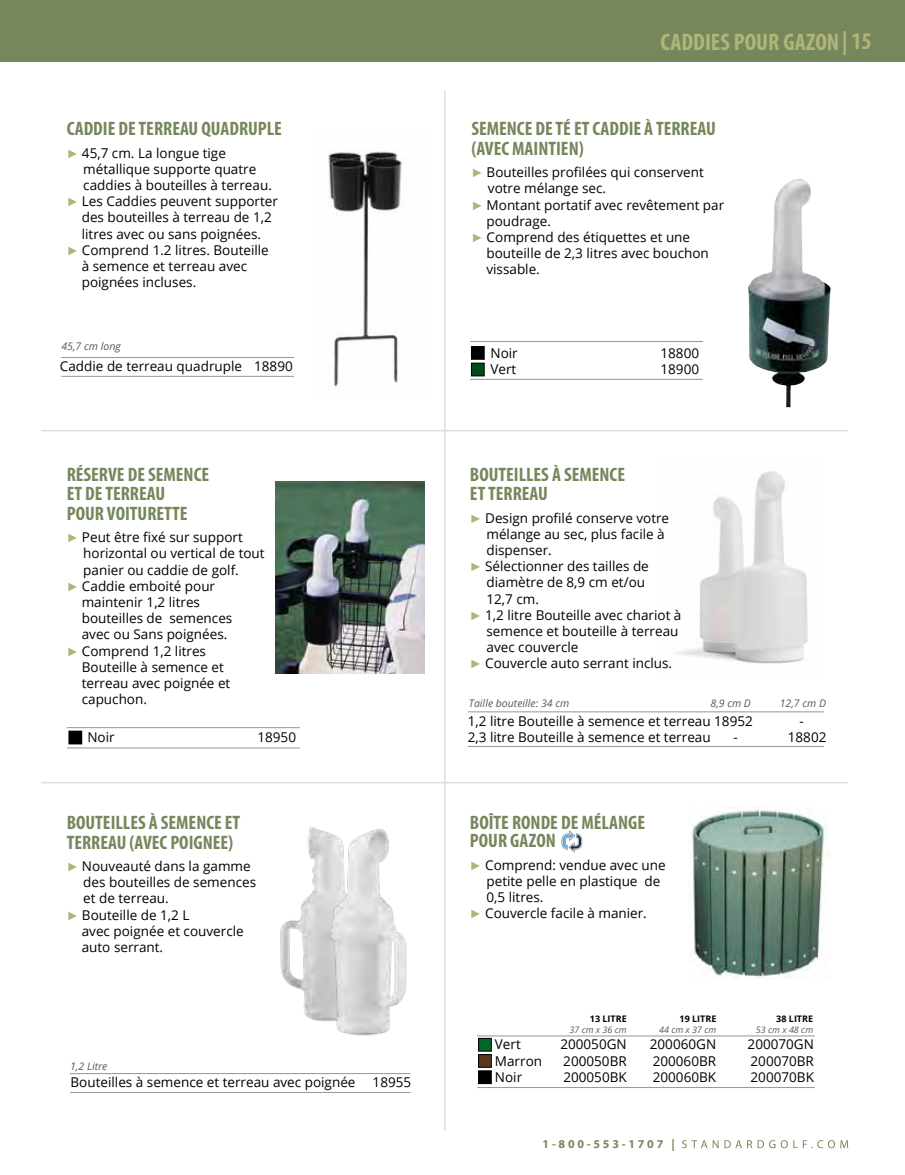
<style>
.page{position:relative;width:905px;height:1175px;background:#fff}
.page>*{position:absolute;margin:0;border:0;box-sizing:border-box;transform-origin:0 0}
.t1{font:700 condensed 24px "Myriad Pro";color:#b0b579}
.t2{font:700 condensed 19.5px/19.5px "Myriad Pro";color:#76875b}
.t3{font:13.5px/16.2px "Open Sans";color:#000;text-align:justify}
.t4{font:700 12px "Myriad Pro";letter-spacing:.23em;color:#76875b}
.t5{font:italic 10.5px "Open Sans";color:#58595b}
.t6{font:italic 9px "Open Sans";color:#58595b}
.t7{font:700 9px "Open Sans";color:#000}
.s1{font-family:"Arial";font-size:12px;color:#b0b579}
</style>
<div class="page">
<div style="left:0;top:0;width:904px;height:62px;background:#76875b"></div>
<svg style="left:682px;top:1140px;width:36px;height:8px"></svg>
<svg style="left:724px;top:1140px;width:63px;height:8px"></svg>
<svg style="left:793px;top:1140px;width:55px;height:8px"></svg>
<img style="left:692px;top:807px;width:138px;height:171px">
<img style="left:328px;top:151px;width:75px;height:236px">
<img style="left:748px;top:179px;width:82px;height:228px">
<img style="left:677px;top:471px;width:131px;height:193px">
<img style="left:275px;top:481px;width:149px;height:193px">
<img style="left:280px;top:838px;width:28px;height:179px">
<hr style="left:61px;top:376px;width:233px;height:1px;background:#939598">
<hr style="left:61px;top:357px;width:233px;height:1px;background:#939598">
<hr style="left:470px;top:379px;width:232px;height:1px;background:#939598">
<hr style="left:470px;top:341px;width:232px;height:1px;background:#939598">
<div style="left:471px;top:363px;width:13px;height:13px;background:#004c16"></div>
<div style="left:471px;top:363px;width:13px;height:13px;border:1px solid #000"></div>
<div style="left:471px;top:346px;width:13px;height:13px;background:#000"></div>
<div style="left:471px;top:346px;width:13px;height:14px;border:1px solid #000"></div>
<hr style="left:67px;top:747px;width:233px;height:1px;background:#939598">
<hr style="left:67px;top:727px;width:233px;height:1px;background:#939598">
<div style="left:69px;top:731px;width:13px;height:13px;background:#000"></div>
<div style="left:69px;top:730px;width:13px;height:14px;border:1px solid #000"></div>
<img style="left:308px;top:826px;width:99px;height:210px">
<hr style="left:41px;top:430px;width:807px;height:1px;background:#dcddde">
<hr style="left:41px;top:782px;width:807px;height:1px;background:#dcddde">
<hr style="left:444px;top:90px;width:1px;height:1040px;background:#dcddde">
<hr style="left:468px;top:746px;width:356px;height:1px;background:#939598">
<hr style="left:468px;top:711px;width:356px;height:1px;background:#939598">
<hr style="left:70px;top:1092px;width:340px;height:1px;background:#939598">
<hr style="left:70px;top:1073px;width:340px;height:1px;background:#939598">
<hr style="left:477px;top:1087px;width:337px;height:1px;background:#939598">
<hr style="left:477px;top:1035px;width:337px;height:1px;background:#939598">
<div style="left:478px;top:1038px;width:13px;height:13px;background:#006727"></div>
<div style="left:478px;top:1038px;width:13px;height:13px;border:1px solid #000"></div>
<div style="left:478px;top:1054px;width:13px;height:13px;background:#57371e"></div>
<div style="left:478px;top:1054px;width:13px;height:13px;border:1px solid #000"></div>
<div style="left:478px;top:1070px;width:13px;height:13px;background:#000"></div>
<div style="left:478px;top:1070px;width:13px;height:14px;border:1px solid #000"></div>
<svg style="left:561px;top:830px;width:21px;height:22px"></svg>
<h2 class="t2" style="left:67px;top:118px;width:217px">CADDIE DE TERREAU QUADRUPLE</h2>
<p class="t3" style="left:67px;top:144px;width:161px"><span class="s1">►</span> 45,7 cm. La longue tige</p>
<p class="t3" style="left:83px;top:160px;width:175px">métallique supporte quatre</p>
<p class="t3" style="left:83px;top:177px;width:190px">caddies à bouteilles à terreau.</p>
<p class="t3" style="left:67px;top:193px;width:213px"><span class="s1">►</span> Les Caddies peuvent supporter</p>
<p class="t3" style="left:82px;top:209px;width:191px">des bouteilles à terreau de 1,2</p>
<p class="t3" style="left:82px;top:225px;width:181px">litres avec ou sans poignées.</p>
<p class="t3" style="left:67px;top:241px;width:203px"><span class="s1">►</span> Comprend 1.2 litres. Bouteille</p>
<p class="t3" style="left:82px;top:258px;width:167px">à semence et terreau avec</p>
<p class="t3" style="left:82px;top:274px;width:116px">poignées incluses.</p>
<h1 class="t1" style="left:660px;top:27px;width:213px">CADDIES POUR GAZON| 15</h1>
<h2 class="t2" style="left:471px;top:118px;width:246px">SEMENCE DE TÉ ET CADDIE À TERREAU (AVEC MAINTIEN)</h2>
<p class="t3" style="left:471px;top:164px;width:234px"><span class="s1">►</span> Bouteilles profilées qui conservent</p>
<p class="t3" style="left:488px;top:180px;width:120px">votre mélange sec.</p>
<p class="t3" style="left:471px;top:196px;width:254px"><span class="s1">►</span> Montant portatif avec revêtement par</p>
<p class="t3" style="left:486px;top:212px;width:66px">poudrage.</p>
<p class="t3" style="left:471px;top:229px;width:220px"><span class="s1">►</span> Comprend des étiquettes et une</p>
<p class="t3" style="left:486px;top:245px;width:224px">bouteille de 2,3 litres avec bouchon</p>
<p class="t3" style="left:486px;top:261px;width:55px">vissable.</p>
<p class="t5" style="left:62px;top:339px;width:61px">45,7 cm long</p>
<p class="t3" style="left:490px;top:344px;width:29px">Noir</p>
<p class="t3" style="left:660px;top:344px;width:40px">18800</p>
<p class="t3" style="left:490px;top:360px;width:27px">Vert</p>
<p class="t3" style="left:660px;top:360px;width:40px">18900</p>
<p class="t3" style="left:60px;top:357px;width:234px">Caddie de terreau quadruple 18890</p>
<h2 class="t2" style="left:67px;top:464px;width:144px">RÉSERVE DE SEMENCE<br>ET DE TERREAU<br>POUR VOITURETTE</h2>
<p class="t3" style="left:67px;top:529px;width:178px"><span class="s1">►</span> Peut être fixé sur support</p>
<p class="t3" style="left:83px;top:545px;width:183px">horizontal ou vertical de tout</p>
<p class="t3" style="left:83px;top:561px;width:157px">panier ou caddie de golf.</p>
<p class="t3" style="left:67px;top:577px;width:150px"><span class="s1">►</span> Caddie emboité pour</p>
<p class="t3" style="left:82px;top:593px;width:120px">maintenir 1,2 litres</p>
<p class="t3" style="left:82px;top:610px;width:152px">bouteilles de semences</p>
<p class="t3" style="left:82px;top:626px;width:147px">avec ou Sans poignées.</p>
<p class="t3" style="left:67px;top:642px;width:141px"><span class="s1">►</span> Comprend 1,2 litres</p>
<p class="t3" style="left:82px;top:658px;width:144px">Bouteille à semence et</p>
<p class="t3" style="left:82px;top:674px;width:150px">terreau avec poignée et</p>
<p class="t3" style="left:82px;top:691px;width:67px">capuchon.</p>
<p class="t3" style="left:87px;top:729px;width:29px">Noir</p>
<p class="t3" style="left:257px;top:729px;width:40px">18950</p>
<h2 class="t2" style="left:67px;top:812px;width:175px">BOUTEILLES À SEMENCE ET<br>TERREAU (AVEC POIGNEE)</h2>
<p class="t3" style="left:67px;top:857px;width:185px"><span class="s1">►</span> Nouveauté dans la gamme</p>
<p class="t3" style="left:83px;top:874px;width:174px">des bouteilles de semences</p>
<p class="t3" style="left:83px;top:890px;width:87px">et de terreau.</p>
<p class="t3" style="left:67px;top:906px;width:124px"><span class="s1">►</span> Bouteille de 1,2 L</p>
<p class="t3" style="left:82px;top:922px;width:163px">avec poignée et couvercle</p>
<p class="t3" style="left:82px;top:938px;width:83px">auto serrant.</p>
<p class="t5" style="left:70px;top:1059px;width:39px">1,2 Litre</p>
<p class="t3" style="left:71px;top:1073px;width:286px">Bouteilles à semence et terreau avec poignée</p>
<p class="t3" style="left:372px;top:1073px;width:40px">18955</p>
<h2 class="t2" style="left:470px;top:464px;width:156px">BOUTEILLES À SEMENCE<br>ET TERREAU</h2>
<p class="t3" style="left:470px;top:509px;width:201px"><span class="s1">►</span> Design profilé conserve votre</p>
<p class="t3" style="left:486px;top:525px;width:180px">mélange au sec, plus facile à</p>
<p class="t3" style="left:486px;top:541px;width:67px">dispenser.</p>
<p class="t3" style="left:470px;top:558px;width:180px"><span class="s1">►</span> Sélectionner des tailles de</p>
<p class="t3" style="left:486px;top:574px;width:160px">diamètre de 8,9 cm et/ou</p>
<p class="t3" style="left:486px;top:590px;width:54px">12,7 cm.</p>
<p class="t3" style="left:470px;top:606px;width:213px"><span class="s1">►</span> 1,2 litre Bouteille avec chariot à</p>
<p class="t3" style="left:486px;top:622px;width:193px">semence et bouteille à terreau</p>
<p class="t3" style="left:486px;top:639px;width:93px">avec couvercle</p>
<p class="t3" style="left:470px;top:655px;width:204px"><span class="s1">►</span> Couvercle auto serrant inclus.</p>
<p class="t5" style="left:469px;top:696px;width:102px">Taille bouteille: 34 cm</p>
<p class="t5" style="left:710px;top:696px;width:42px">8,9 cm D</p>
<p class="t5" style="left:779px;top:696px;width:48px">12,7 cm D</p>
<p class="t3" style="left:467px;top:712px;width:286px">1,2 litre Bouteille à semence et terreau 18952</p>
<p class="t3" style="left:799px;top:712px;width:6px">-</p>
<p class="t3" style="left:467px;top:729px;width:244px">2,3 litre Bouteille à semence et terreau</p>
<p class="t3" style="left:733px;top:729px;width:6px">-</p>
<p class="t3" style="left:787px;top:729px;width:40px">18802</p>
<h2 class="t2" style="left:470px;top:813px;width:176px;line-height:18px">BOÎTE RONDE DE MÉLANGE<br>POUR GAZON</h2>
<p class="t3" style="left:470px;top:856px;width:197px"><span class="s1">►</span> Comprend: vendue avec une</p>
<p class="t3" style="left:486px;top:872px;width:175px">petite pelle en plastique de</p>
<p class="t3" style="left:486px;top:888px;width:58px">0,5 litres.</p>
<p class="t3" style="left:470px;top:904px;width:178px"><span class="s1">►</span> Couvercle facile à manier.</p>
<p class="t7" style="left:590px;top:1012px;width:38px">13 LITRE</p>
<p class="t6" style="left:569px;top:1023px;width:59px">37 cm x 36 cm</p>
<p class="t7" style="left:679px;top:1012px;width:38px">19 LITRE</p>
<p class="t6" style="left:659px;top:1023px;width:59px">44 cm x 37 cm</p>
<p class="t7" style="left:776px;top:1012px;width:38px">38 LITRE</p>
<p class="t6" style="left:755px;top:1023px;width:59px">53 cm x 48 cm</p>
<p class="t3" style="left:495px;top:1036px;width:49px;text-align:left">Vert<br>Marron<br>Noir</p>
<p class="t3" style="left:560px;top:1036px;width:68px">200050GN 200050BR 200050BK</p>
<p class="t3" style="left:649px;top:1036px;width:68px">200060GN 200060BR 200060BK</p>
<p class="t3" style="left:747px;top:1036px;width:68px">200070GN 200070BR 200070BK</p>
<p class="t4" style="left:542px;top:1136px;width:134px">1-800-553-1707 |</p>
</div>
